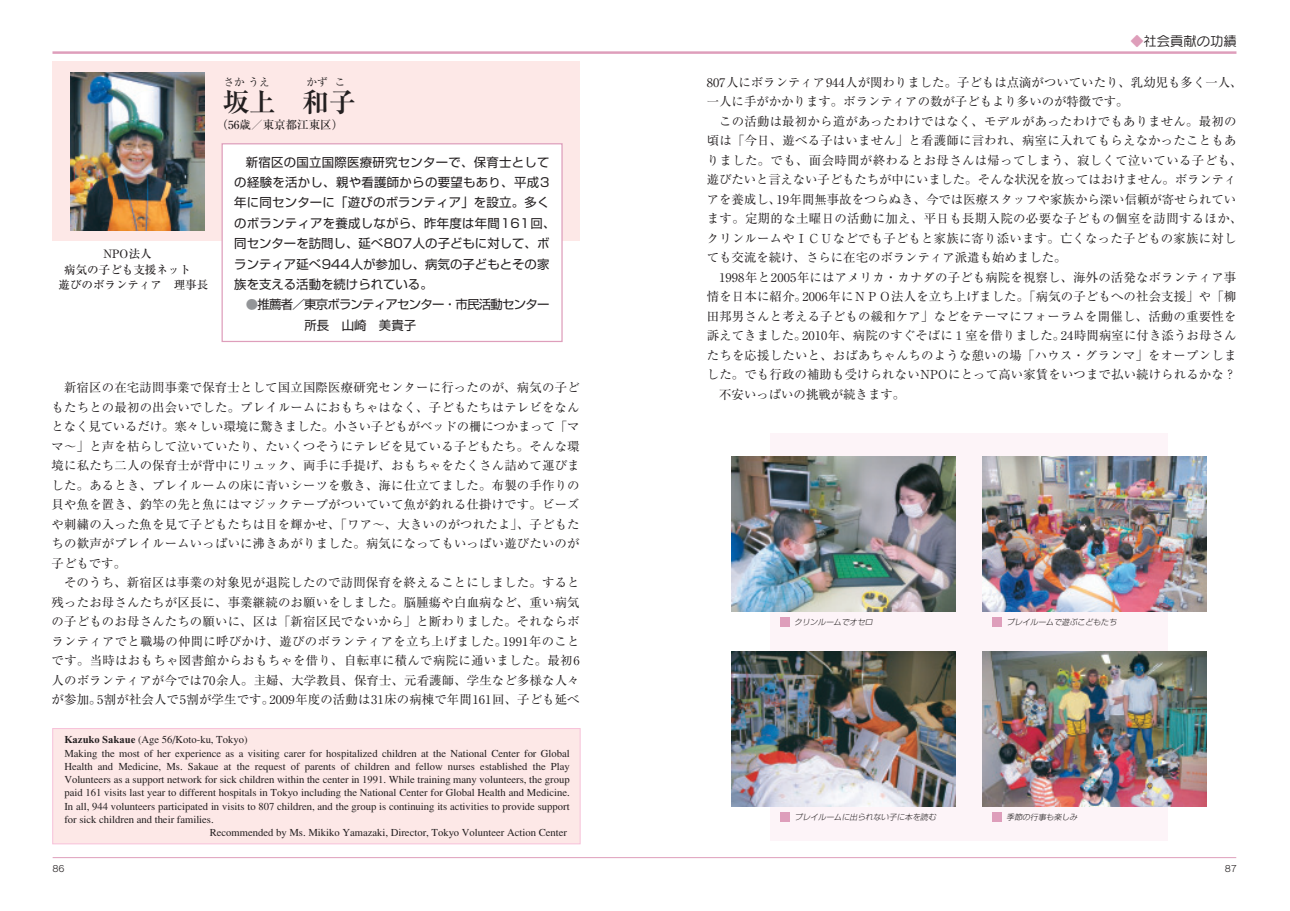
<style>
.page{position:relative;width:1290px;height:911px;background:#fff}
.page>*{position:absolute;margin:0;border:0;box-sizing:border-box;transform-origin:0 0}
.t1{font:700 26.62px "Ryumin";color:#231f20}
.t2{font:13.25px "Seurat CID M";color:#231f20}
.t3{font:12.38px/19.5px "Ryumin";letter-spacing:.01em;color:#231f20;text-align:justify}
.t4{font:12.38px/20.4px "Shin Go";letter-spacing:.015em;color:#231f20}
.t5{font:12.38px/20.4px "Shin Go";letter-spacing:-.06em;color:#231f20}
.t6{font:500 11.5px/15px "Ryumin";color:#231f20;text-align:center}
.t7{font:300 10.62px "Ryumin";color:#231f20}
.t8{font:10.62px "Ryumin";color:#231f20}
.t9{font:8.88px "Rodin CID M";color:#231f20}
.t10{font:italic 300 7.75px "Shin Go";color:#231f20}
.s1{color:#939598}
.s2{font-family:"Times New Roman";font-weight:700}
.s3{color:#de9eba}
</style>
<div class="page">
<img style="left:52px;top:51px;width:1185px;height:808px">
<p class="t8" style="left:224px;top:79px;width:48px">さか うえ</p>
<p class="t8" style="left:306px;top:79px;width:40px">かず こ</p>
<h1 class="t1" style="left:223px;top:92px;width:134px">坂上　和子</h1>
<p class="t6" style="left:59px;top:248px;width:151px">NPO法人　<br>病気の子ども支援ネット　遊びのボランティア　理事長</p>
<p class="t6" style="left:217px;top:118px;width:128px">（56歳／東京都江東区）</p>
<p class="t4" style="left:234px;top:153px;width:323px;text-indent:12px">新宿区の国立国際医療研究センターで、保育士としての経験を活かし、親や看護師からの要望もあり、平成3年に同センターに「遊びのボランティア」を設立。多くのボランティアを養成しながら、昨年度は年間161回、同センターを訪問し、延べ807人の子どもに対して、ボランティア延べ944人が参加し、病気の子どもとその家族を支える活動を続けられている。</p>
<p class="t5" style="left:304px;top:296px;width:246px;text-indent:-59px"><span class="s1">●</span>推薦者／東京ボランティアセンター・市民活動センター所長　山崎　美貴子</p>
<p class="t3" style="left:52px;top:379px;width:529px;text-indent:12px">新宿区の在宅訪問事業で保育士として国立国際医療研究センターに行ったのが、病気の子どもたちとの最初の出会いでした。プレイルームにおもちゃはなく、子どもたちはテレビをなんとなく見ているだけ。寒々しい環境に驚きました。小さい子どもがベッドの柵につかまって「ママ～」と声を枯らして泣いていたり、たいくつそうにテレビを見ている子どもたち。そんな環境に私たち二人の保育士が背中にリュック、両手に手提げ、おもちゃをたくさん詰めて運びました。あるとき、プレイルームの床に青いシーツを敷き、海に仕立てました。布製の手作りの貝や魚を置き、釣竿の先と魚にはマジックテープがついていて魚が釣れる仕掛けです。ビーズや刺繍の入った魚を見て子どもたちは目を輝かせ、「ワア～、大きいのがつれたよ」、子どもたちの歓声がプレイルームいっぱいに沸きあがりました。病気になってもいっぱい遊びたいのが子どもです。</p>
<p class="t3" style="left:52px;top:574px;width:529px;text-indent:12px">そのうち、新宿区は事業の対象児が退院したので訪問保育を終えることにしました。すると残ったお母さんたちが区長に、事業継続のお願いをしました。脳腫瘍や白血病など、重い病気の子どものお母さんたちの願いに、区は「新宿区民でないから」と断わりました。それならボランティアでと職場の仲間に呼びかけ、遊びのボランティアを立ち上げました。1991年のことです。当時はおもちゃ図書館からおもちゃを借り、自転車に積んで病院に通いました。最初6人のボランティアが今では70余人。主婦、大学教員、保育士、元看護師、学生など多様な人々が参加。5割が社会人で5割が学生です。2009年度の活動は31床の病棟で年間161回、子ども延べ</p>
<p class="t7" style="left:64px;top:735px;width:185px"><span class="s2">Kazuko Sakaue</span> (Age 56/Koto-ku, Tokyo)</p>
<p class="t7" style="left:64px;top:749px;width:507px">Making the most of her experience as a visiting carer for hospitalized children at the National Center for Global</p>
<p class="t7" style="left:64px;top:762px;width:507px">Health and Medicine, Ms. Sakaue at the request of parents of children and fellow nurses established the Play</p>
<p class="t7" style="left:64px;top:775px;width:507px">Volunteers as a support network for sick children within the center in 1991. While training many volunteers, the group</p>
<p class="t7" style="left:64px;top:788px;width:507px">paid 161 visits last year to different hospitals in Tokyo including the National Center for Global Health and Medicine.</p>
<p class="t7" style="left:64px;top:802px;width:507px">In all, 944 volunteers participated in visits to 807 children, and the group is continuing its activities to provide support</p>
<p class="t7" style="left:64px;top:815px;width:151px">for sick children and their families.</p>
<p class="t7" style="left:210px;top:828px;width:359px">Recommended by Ms. Mikiko Yamazaki, Director, Tokyo Volunteer Action Center</p>
<p class="t2" style="left:1130px;top:36px;width:108px"><span class="s3">◆</span>社会貢献の功績</p>
<p class="t3" style="left:707px;top:74px;width:537px">807人にボランティア944人が関わりました。子どもは点滴がついていたり、乳幼児も多く一人、一人に手がかかります。ボランティアの数が子どもより多いのが特徴です。</p>
<p class="t3" style="left:707px;top:113px;width:537px;text-align:left;text-indent:12px">この活動は最初から道があったわけではなく、モデルがあったわけでもありません。最初の頃は「今日、遊べる子はいません」と看護師に言われ、病室に入れてもらえなかったこともありました。でも、面会時間が終わるとお母さんは帰ってしまう、寂しくて泣いている子ども、遊びたいと言えない子どもたちが中にいました。そんな状況を放ってはおけません。ボランティアを養成し、19年間無事故をつらぬき、今では医療スタッフや家族から深い信頼が寄せられています。定期的な土曜日の活動に加え、平日も長期入院の必要な子どもの個室を訪問するほか、クリンルームやＩＣＵなどでも子どもと家族に寄り添います。亡くなった子どもの家族に対しても交流を続け、さらに在宅のボランティア派遣も始めました。</p>
<p class="t3" style="left:707px;top:269px;width:531px;text-indent:12px">1998年と2005年にはアメリカ・カナダの子ども病院を視察し、海外の活発なボランティア事情を日本に紹介。2006年にＮＰＯ法人を立ち上げました。「病気の子どもへの社会支援」や「柳田邦男さんと考える子どもの緩和ケア」などをテーマにフォーラムを開催し、活動の重要性を訴えてきました。2010年、病院のすぐそばに１室を借りました。24時間病室に付き添うお母さんたちを応援したいと、おばあちゃんちのような憩いの場「ハウス・グランマ」をオープンしました。でも行政の補助も受けられないNPOにとって高い家賃をいつまで払い続けられるかな？　不安いっぱいの挑戦が続きます。</p>
<p class="t10" style="left:794px;top:619px;width:81px">クリンルームでオセロ</p>
<p class="t10" style="left:1006px;top:619px;width:113px">プレイルームで遊ぶこどもたち</p>
<p class="t10" style="left:794px;top:814px;width:144px">プレイルームに出られない子に本を読む</p>
<p class="t10" style="left:1006px;top:814px;width:73px">季節の行事も楽しみ</p>
<p class="t9" style="left:53px;top:865px;width:14px">86</p>
<p class="t9" style="left:1225px;top:865px;width:14px">87</p>
</div>
